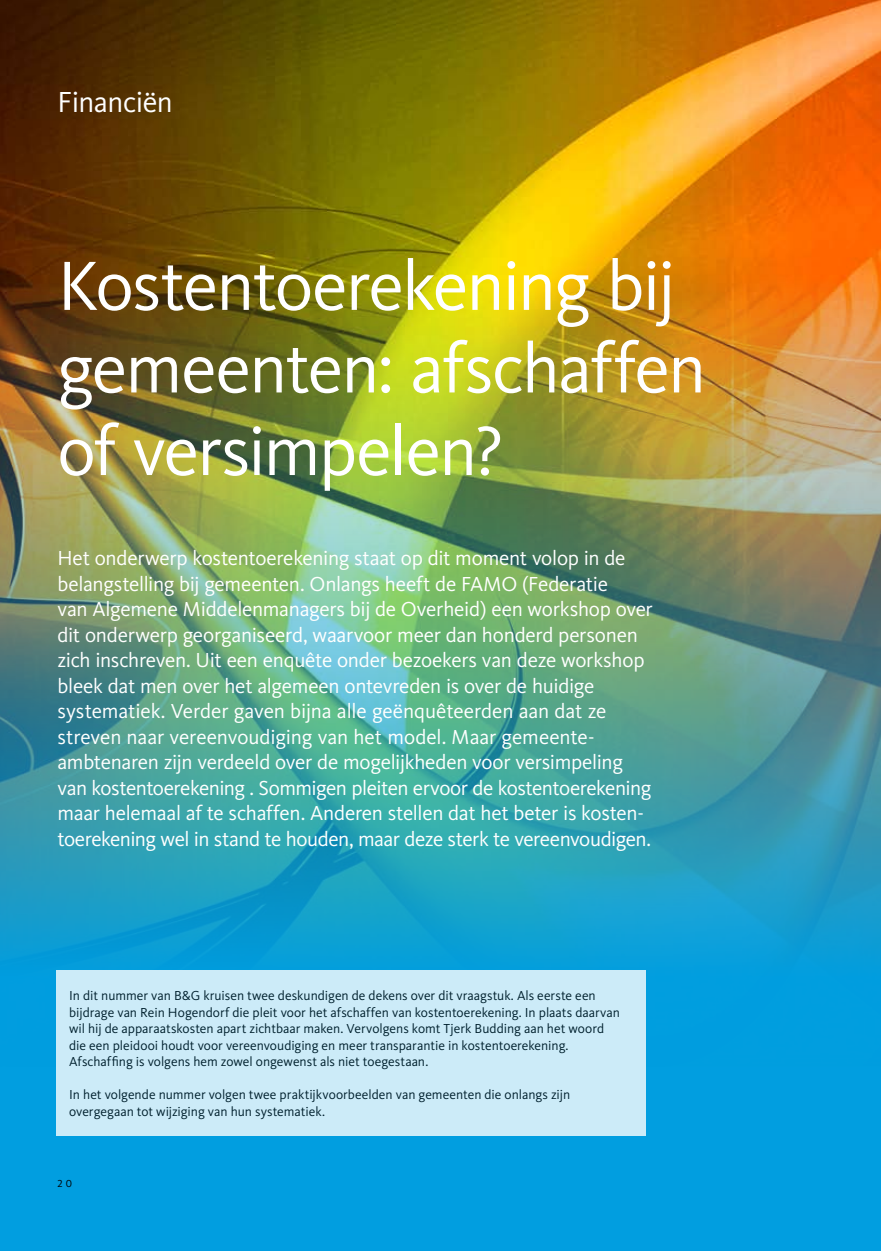
<style>
.page{position:relative;width:881px;height:1251px;background:#fff}
.page>*{position:absolute;margin:0;border:0;box-sizing:border-box;transform-origin:0 0}
.t1{font:72px/82.5px "Kievit";letter-spacing:-.025em;color:#fff}
.t2{font:30px "Kievit";letter-spacing:-.015em;color:#fff}
.t3{font:21px/25.5px "Kievit";letter-spacing:-.015em;color:#fff}
.t4{font:13.5px/16.5px "Kievit";color:#000}
.t5{font:10.5px "Kievit Regular SC";color:#000}
</style>
<div class="page">
<div style="left:0;top:0;width:880px;height:1250px;background:#019ee0"></div>
<img style="left:0;top:0;width:880px;height:948px">
<div style="left:56px;top:970px;width:590px;height:165px;background:#ccebf8"></div>
<h2 class="t2" style="left:57px;top:83px;width:117px">Financiën</h2>
<h1 class="t1" style="left:57px;top:243px;width:650px">Kostentoerekening bij gemeenten: afschaffen of versimpelen?</h1>
<p class="t3" style="left:57px;top:545px;width:596px">Het onderwerp kostentoerekening staat op dit moment volop in de belangstelling bij gemeenten. Onlangs heeft de FAMO (Federatie<br>van Algemene Middelenmanagers bij de Overheid) een workshop over dit onderwerp georganiseerd, waarvoor meer dan honderd personen zich inschreven. Uit een enquête onder bezoekers van deze workshop bleek dat men over het algemeen ontevreden is over de huidige systematiek. Verder gaven bijna alle geënquêteerden aan dat ze streven naar vereenvoudiging van het model. Maar gemeente&shy;ambtenaren zijn verdeeld over de mogelijkheden voor versimpeling van kostentoerekening . Sommigen pleiten ervoor de kostentoerekening maar helemaal af te schaffen. Anderen stellen dat het beter is kosten&shy;toerekening wel in stand te houden, maar deze sterk te vereenvoudigen.</p>
<p class="t4" style="left:69px;top:987px;width:552px">In dit nummer van B&amp;G kruisen twee deskundigen de dekens over dit vraagstuk. Als eerste een bijdrage van Rein Hogendorf die pleit voor het afschaffen van kostentoerekening. In plaats daarvan wil hij de apparaatskosten apart zichtbaar maken. Vervolgens komt Tjerk Budding aan het woord die een pleidooi houdt voor vereenvoudiging en meer transparantie in kostentoerekening.<br>Afschaffing is volgens hem zowel ongewenst als niet toegestaan.</p>
<p class="t4" style="left:69px;top:1086px;width:502px">In het volgende nummer volgen twee praktijkvoorbeelden van gemeenten die onlangs zijn overgegaan tot wijziging van hun systematiek.</p>
<p class="t5" style="left:57px;top:1176px;width:16px">2 0</p>
</div>
